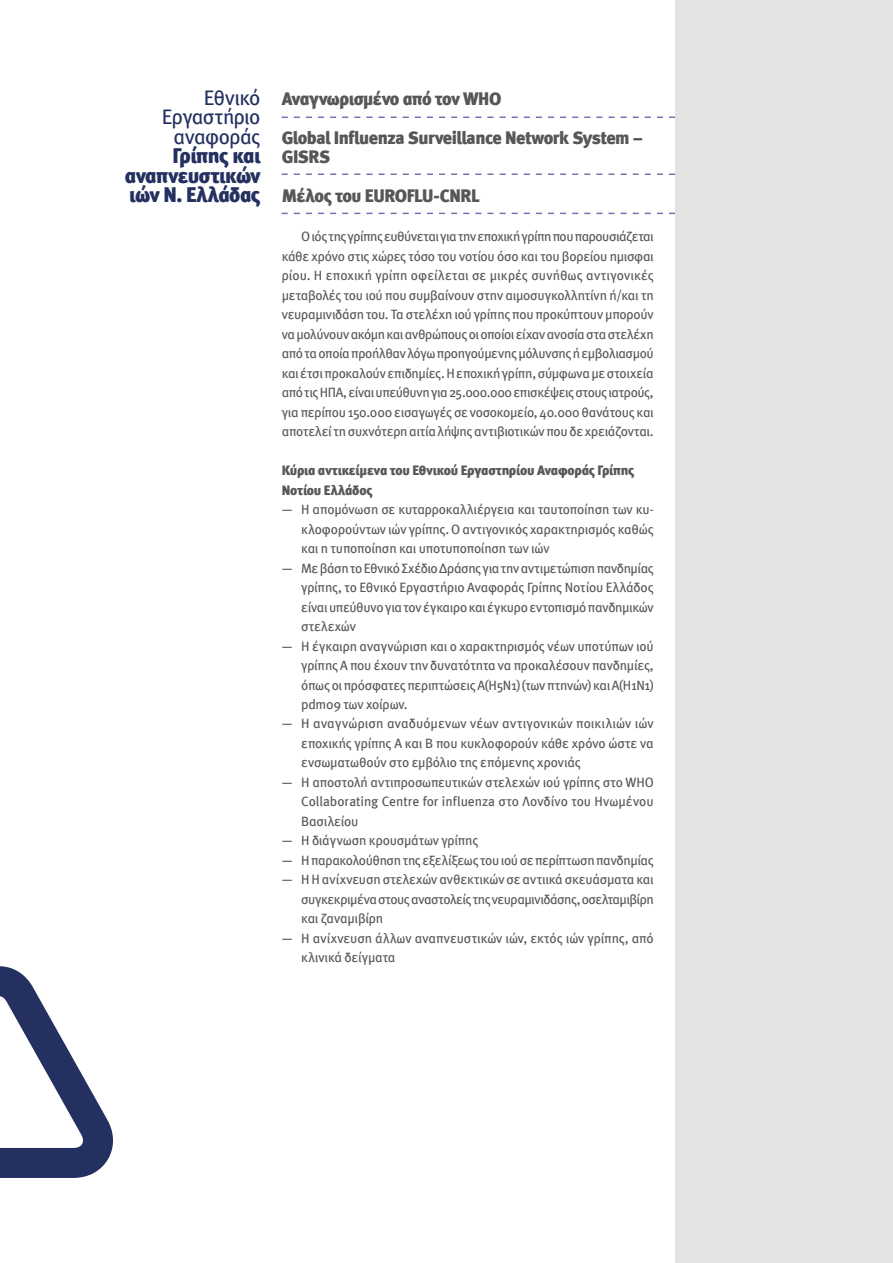
<style>
.page{position:relative;width:893px;height:1263px;background:#fff}
.page>*{position:absolute;margin:0;border:0;box-sizing:border-box;transform-origin:0 0}
.t1{font:21px/19.5px "Meta Black Greek";letter-spacing:-.025em;color:#233060;text-align:justify}
.t2{font:21px/19.5px "Meta Book Greek";letter-spacing:-.025em;color:#233060;text-align:right}
.t3{font:18px/39px "Meta Black Greek";letter-spacing:-.025em;color:#575756}
.t4{font:13.5px/19.5px "Meta Book Greek";letter-spacing:-.015em;color:#575756;text-align:justify}
.t5{font:13.5px/19.5px "Meta Black Greek";letter-spacing:-.01em;color:#575756}
</style>
<div class="page">
<div style="left:675px;top:0;width:218px;height:1263px;background:#e3e3e3"></div>
<svg style="left:282px;top:117px;width:393px;height:1px"></svg>
<svg style="left:282px;top:173px;width:393px;height:2px"></svg>
<svg style="left:282px;top:213px;width:393px;height:1px"></svg>
<svg style="left:0;top:966px;width:113px;height:212px"></svg>
<h1 class="t2" style="left:162px;top:87px;width:100px">Εθνικό<br>Εργαστήριο αναφοράς</h1>
<h1 class="t1" style="left:125px;top:146px;width:137px;text-indent:48px">Γρίπης και αναπνευστικών ιών Ν. Ελλάδας</h1>
<h2 class="t3" style="left:282px;top:79px;width:363px">Αναγνωρισμένο από τον WHO<br>Global Influenza Surveillance Network System –</h2>
<h2 class="t3" style="left:282px;top:137px;width:199px">GISRS<br>Μέλος του EUROFLU-CNRL</h2>
<p class="t4" style="left:282px;top:227px;width:374px;text-indent:19px">Ο ιός της γρίπης ευθύνεται για την εποχική γρίπη που παρουσιάζεται κάθε χρόνο στις χώρες τόσο του νοτίου όσο και του βορείου ημισφαι ρίου. Η εποχική γρίπη οφείλεται σε μικρές συνήθως αντιγονικές μεταβολές του ιού που συμβαίνουν στην αιμοσυγκολλητίνη ή/και τη νευραμινιδάση του. Τα στελέχη ιού γρίπης που προκύπτουν μπορούν να μολύνουν ακόμη και ανθρώπους οι οποίοι είχαν ανοσία στα στελέχη από τα οποία προήλθαν λόγω προηγούμενης μόλυνσης ή εμβολιασμού και έτσι προκαλούν επιδημίες. Η εποχική γρίπη, σύμφωνα με στοιχεία από τις ΗΠΑ, είναι υπεύθυνη για 25.000.000 επισκέψεις στους ιατρούς, για περίπου 150.000 εισαγωγές σε νοσοκομείο, 40.000 θανάτους και αποτελεί τη συχνότερη αιτία λήψης αντιβιοτικών που δε χρειάζονται.</p>
<p class="t5" style="left:282px;top:461px;width:354px">Kύρια αντικείμενα του Εθνικού Εργαστηρίου Αναφοράς Γρίπης<br>Νοτίου Ελλάδος</p>
<p class="t4" style="left:301px;top:500px;width:354px;text-indent:-19px">— Η απομόνωση σε κυταρροκαλλιέργεια και ταυτοποίηση των κυ&shy;κλοφορούντων ιών γρίπης. Ο αντιγονικός χαρακτηρισμός καθώς και η τυποποίηση και υποτυποποίηση των ιών</p>
<p class="t4" style="left:301px;top:558px;width:354px;text-indent:-19px">— Με βάση το Εθνικό Σχέδιο Δράσης για την αντιμετώπιση πανδημίας γρίπης, το Εθνικό Εργαστήριο Αναφοράς Γρίπης Νοτίου Ελλάδος είναι υπεύθυνο για τον έγκαιρο και έγκυρο εντοπισμό πανδημικών στελεχών</p>
<p class="t4" style="left:301px;top:636px;width:354px;text-indent:-19px">— Η έγκαιρη αναγνώριση και ο χαρακτηρισμός νέων υποτύπων ιού γρίπης Α που έχουν την δυνατότητα να προκαλέσουν πανδημίες, όπως οι πρόσφατες περιπτώσεις Α(Η5Ν1) (των πτηνών) και Α(Η1Ν1) pdm09 των χοίρων.</p>
<p class="t4" style="left:301px;top:714px;width:354px;text-indent:-19px">— Η αναγνώριση αναδυόμενων νέων αντιγονικών ποικιλιών ιών εποχικής γρίπης Α και Β που κυκλοφορούν κάθε χρόνο ώστε να ενσωματωθούν στο εμβόλιο της επόμενης χρονιάς</p>
<p class="t4" style="left:301px;top:772px;width:354px;text-indent:-19px">— Η αποστολή αντιπροσωπευτικών στελεχών ιού γρίπης στο WHO Collaborating Centre for influenza στο Λονδίνο του Ηνωμένου Βασιλείου</p>
<p class="t4" style="left:282px;top:831px;width:198px">— Η διάγνωση κρουσμάτων γρίπης</p>
<p class="t4" style="left:282px;top:850px;width:374px">— Η παρακολούθηση της εξελίξεως του ιού σε περίπτωση πανδημίας</p>
<p class="t4" style="left:301px;top:870px;width:354px;text-indent:-19px">— Η Η ανίχνευση στελεχών ανθεκτικών σε αντιικά σκευάσματα και συγκεκριμένα στους αναστολείς της νευραμινιδάσης, οσελταμιβίρη και ζαναμιβίρη</p>
<p class="t4" style="left:301px;top:928px;width:354px;text-indent:-19px">— Η ανίχνευση άλλων αναπνευστικών ιών, εκτός ιών γρίπης, από κλινικά δείγματα</p>
</div>
